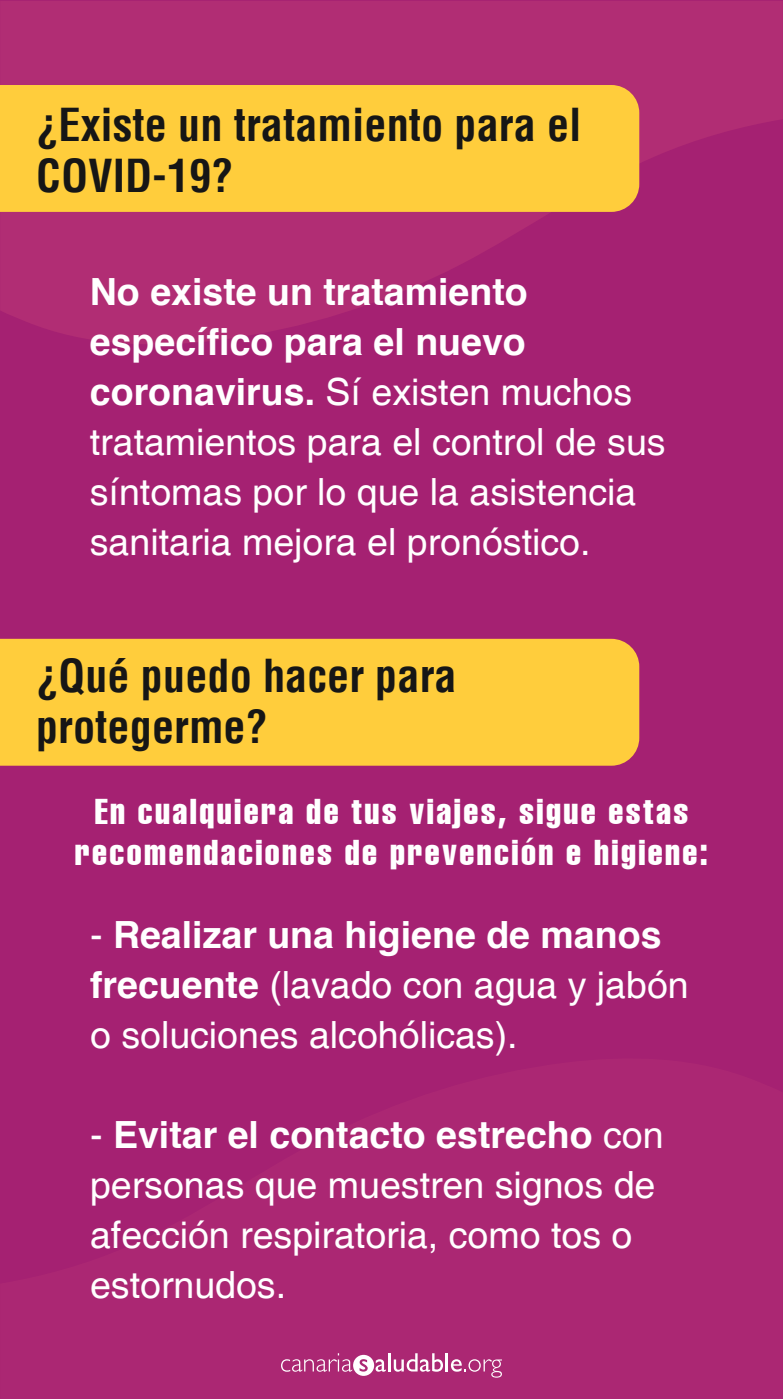
<style>
.page{position:relative;width:783px;height:1399px;background:#fff}
.page>*{position:absolute;margin:0;border:0;box-sizing:border-box;transform-origin:0 0}
.t1{font:700 condensed 44.38px/51.2px "Helvetica";color:#161616}
.t2{font:37.5px/50px "Helvetica";color:#fff}
.t3{font:extra-condensed 35px/41.2px "Helvetica";letter-spacing:.07em;color:#fff;text-align:center}
.s1{font-weight:700}
</style>
<div class="page">
<div style="left:0;top:1px;width:782px;height:1398px;background:#a52172"></div>
<svg style="left:1px;top:1px;width:781px;height:343px;fill:#b12d74"></svg>
<div style="left:0;top:85px;width:639px;height:127px;background:#ffcd3c"></div>
<div style="left:0;top:639px;width:639px;height:127px;background:#ffcd3c"></div>
<hr style="left:445px;top:1353px;width:3px;height:18px;background:#fff">
<svg style="left:451px;top:1359px;width:51px;height:18px"></svg>
<svg style="left:281px;top:1353px;width:162px;height:23px"></svg>
<p class="t1" style="left:36px;top:99px;width:546px">¿Existe un tratamiento para el<br>COVID-19?</p>
<p class="t2" style="left:90px;top:269px;width:577px"><span class="s1">No existe un tratamiento específico para el nuevo coronavirus.</span> Sí existen muchos tratamientos para el control de sus síntomas por lo que la asistencia sanitaria mejora el pronóstico.</p>
<p class="t1" style="left:36px;top:649px;width:422px">¿Qué puedo hacer para protegerme?</p>
<p class="t3" style="left:75px;top:790px;width:634px">En cualquiera de tus viajes, sigue estas recomendaciones de prevención e higiene:</p>
<p class="t2" style="left:90px;top:911px;width:600px">- <span class="s1">Realizar una higiene de manos frecuente</span> (lavado con agua y jabón o soluciones alcohólicas).</p>
<p class="t2" style="left:90px;top:1111px;width:575px">- <span class="s1">Evitar el contacto estrecho</span> con personas que muestren signos de afección respiratoria, como tos o estornudos.</p>
</div>
